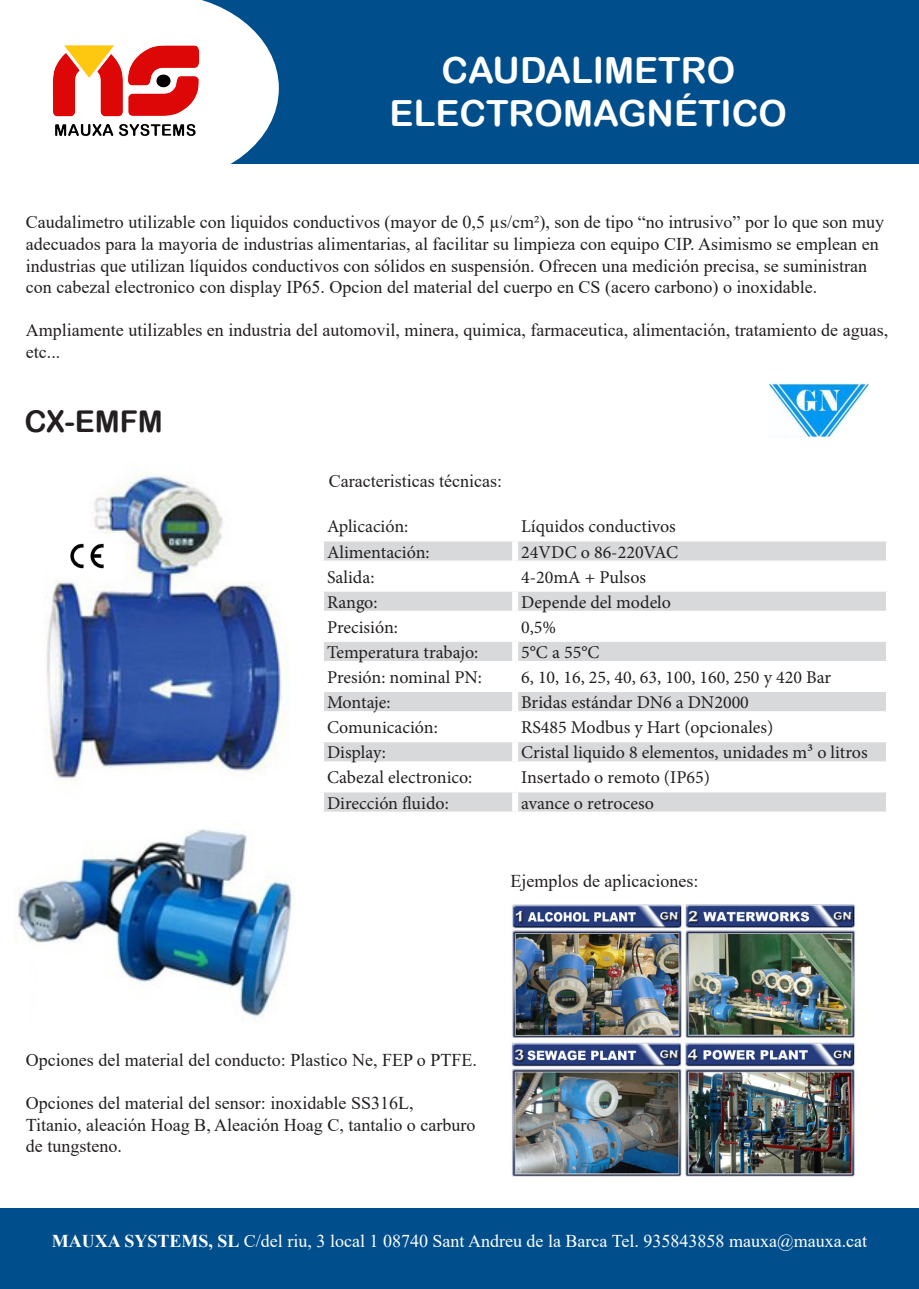
<style>
.page{position:relative;width:919px;height:1289px;background:#fff}
.page>*{position:absolute;margin:0;border:0;box-sizing:border-box;transform-origin:0 0}
.t1{font:36px/43.2px "Arial Rounded MT Bold";color:#fff;text-align:center}
.t2{font:30px "Arial Rounded MT Bold";color:#231f20}
.t3{font:18px/21.6px "Times New Roman";color:#231f20}
.t4{font:18px "Minion Pro";color:#231f20}
.t5{font:18px "Times New Roman";color:#fff}
.s1{font-weight:700}
</style>
<div class="page">
<img style="left:47px;top:472px;width:242px;height:309px">
<div style="left:0;top:1208px;width:918px;height:80px;background:#004f8c"></div>
<div style="left:324px;top:541px;width:561px;height:19px;background:#d8d9db"></div>
<div style="left:324px;top:591px;width:561px;height:19px;background:#d8d9db"></div>
<svg style="left:324px;top:642px;width:561px;height:169px;fill:#d8d9db"></svg>
<div style="left:512px;top:541px;width:6px;height:19px;background:#fff"></div>
<div style="left:512px;top:591px;width:6px;height:19px;background:#fff"></div>
<div style="left:512px;top:642px;width:6px;height:19px;background:#fff"></div>
<div style="left:318px;top:661px;width:197px;height:6px;background:#fff"></div>
<div style="left:515px;top:661px;width:376px;height:6px;background:#fff"></div>
<div style="left:512px;top:667px;width:6px;height:19px;background:#fff"></div>
<div style="left:318px;top:686px;width:197px;height:6px;background:#fff"></div>
<div style="left:515px;top:686px;width:376px;height:6px;background:#fff"></div>
<div style="left:512px;top:692px;width:6px;height:19px;background:#fff"></div>
<div style="left:318px;top:711px;width:197px;height:6px;background:#fff"></div>
<div style="left:515px;top:711px;width:376px;height:6px;background:#fff"></div>
<div style="left:512px;top:717px;width:6px;height:19px;background:#fff"></div>
<div style="left:318px;top:736px;width:197px;height:6px;background:#fff"></div>
<div style="left:515px;top:736px;width:376px;height:6px;background:#fff"></div>
<div style="left:512px;top:742px;width:6px;height:19px;background:#fff"></div>
<div style="left:318px;top:761px;width:197px;height:6px;background:#fff"></div>
<div style="left:515px;top:761px;width:376px;height:6px;background:#fff"></div>
<div style="left:512px;top:767px;width:6px;height:19px;background:#fff"></div>
<div style="left:318px;top:786px;width:197px;height:6px;background:#fff"></div>
<div style="left:515px;top:786px;width:376px;height:6px;background:#fff"></div>
<div style="left:512px;top:792px;width:6px;height:19px;background:#fff"></div>
<div style="left:153px;top:0;width:765px;height:164px;background:#004f8c"></div>
<img style="left:67px;top:541px;width:46px;height:32px">
<img style="left:510px;top:904px;width:345px;height:273px">
<img style="left:15px;top:829px;width:279px;height:191px">
<svg style="left:153px;top:0;width:126px;height:164px"></svg>
<img style="left:53px;top:42px;width:148px;height:98px">
<img style="left:768px;top:383px;width:102px;height:54px">
<p class="t1" style="left:389px;top:48px;width:399px">CAUDALIMETRO<br>ELECTROMAGNÉTICO</p>
<p class="t3" style="left:26px;top:211px;width:859px">Caudalimetro utilizable con liquidos conductivos (mayor de 0,5 µs/cm²), son de tipo “no intrusivo” por lo que son muy adecuados para la mayoria de industrias alimentarias, al facilitar su limpieza con equipo CIP. Asimismo se emplean en industrias que utilizan líquidos conductivos con sólidos en suspensión. Ofrecen una medición precisa, se suministran con cabezal electronico con display IP65. Opcion del material del cuerpo en CS (acero carbono) o inoxidable.</p>
<p class="t3" style="left:26px;top:319px;width:863px">Ampliamente utilizables en industria del automovil, minera, quimica, farmaceutica, alimentación, tratamiento de aguas, etc...</p>
<p class="t2" style="left:24px;top:403px;width:140px">CX-EMFM</p>
<p class="t3" style="left:328px;top:469px;width:175px">Caracteristicas técnicas:</p>
<p class="t4" style="left:327px;top:514px;width:83px">Aplicación:</p>
<p class="t4" style="left:521px;top:514px;width:156px">Líquidos conductivos</p>
<p class="t4" style="left:327px;top:539px;width:104px">Alimentación:</p>
<p class="t4" style="left:521px;top:539px;width:158px">24VDC o 86-220VAC</p>
<p class="t4" style="left:327px;top:565px;width:49px">Salida:</p>
<p class="t4" style="left:521px;top:565px;width:126px">4-20mA + Pulsos</p>
<p class="t4" style="left:327px;top:590px;width:52px">Rango:</p>
<p class="t4" style="left:521px;top:590px;width:151px">Depende del modelo</p>
<p class="t4" style="left:327px;top:615px;width:72px">Precisión:</p>
<p class="t4" style="left:521px;top:615px;width:36px">0,5%</p>
<p class="t4" style="left:327px;top:640px;width:153px">Temperatura trabajo:</p>
<p class="t4" style="left:521px;top:640px;width:80px">5°C a 55°C</p>
<p class="t4" style="left:327px;top:665px;width:156px">Presión: nominal PN:</p>
<p class="t4" style="left:521px;top:665px;width:311px">6, 10, 16, 25, 40, 63, 100, 160, 250 y 420 Bar</p>
<p class="t4" style="left:327px;top:690px;width:65px">Montaje:</p>
<p class="t4" style="left:521px;top:690px;width:229px">Bridas estándar DN6 a DN2000</p>
<p class="t4" style="left:327px;top:715px;width:112px">Comunicación:</p>
<p class="t4" style="left:521px;top:715px;width:254px">RS485 Modbus y Hart (opcionales)</p>
<p class="t4" style="left:327px;top:740px;width:60px">Display:</p>
<p class="t4" style="left:521px;top:740px;width:348px">Cristal liquido 8 elementos, unidades m³ o litros</p>
<p class="t4" style="left:327px;top:765px;width:147px">Cabezal electronico:</p>
<p class="t4" style="left:521px;top:765px;width:190px">Insertado o remoto (IP65)</p>
<p class="t4" style="left:327px;top:790px;width:123px">Dirección fluido:</p>
<p class="t4" style="left:521px;top:790px;width:134px">avance o retroceso</p>
<p class="t3" style="left:510px;top:869px;width:189px">Ejemplos de aplicaciones:</p>
<p class="t3" style="left:26px;top:1048px;width:452px">Opciones del material del conducto: Plastico Ne, FEP o PTFE.</p>
<p class="t3" style="left:26px;top:1091px;width:451px">Opciones del material del sensor: inoxidable SS316L,<br>Titanio, aleación Hoag B, Aleación Hoag C, tantalio o carburo de tungsteno.</p>
<p class="t5" style="left:52px;top:1228px;width:816px"><span class="s1">MAUXA SYSTEMS, SL</span> C/del riu, 3 local 1 08740 Sant Andreu de la Barca Tel. 935843858 mauxa@mauxa.cat</p>
</div>
